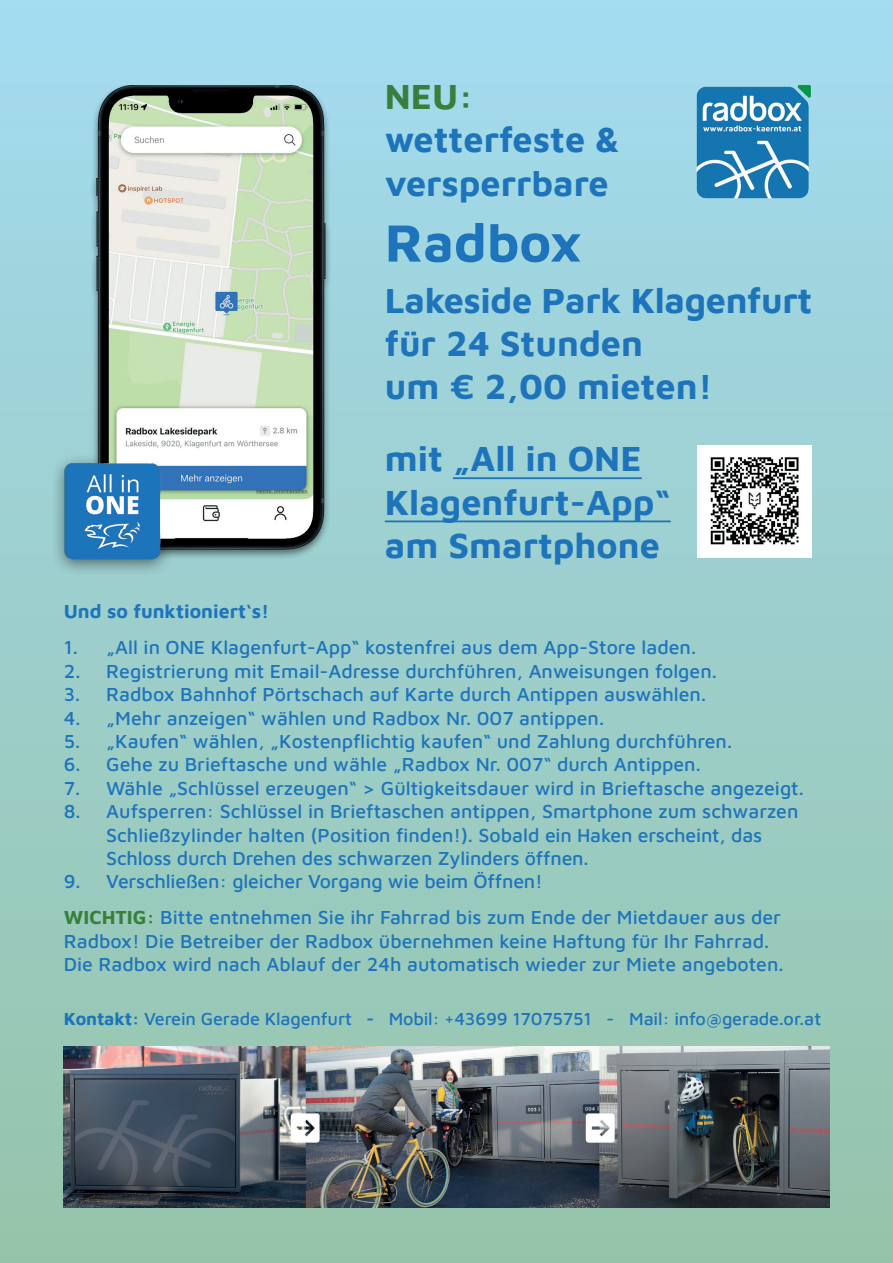
<style>
.page{position:relative;width:893px;height:1263px;background:#fff}
.page>*{position:absolute;margin:0;border:0;box-sizing:border-box;transform-origin:0 0}
.t1{font:700 54px "Maven Pro";color:#1e74bb}
.t2{font:700 36px/43.2px "Maven Pro";color:#1e74bb}
.t3{font:700 36px "Maven Pro";color:#387f3c}
.t4{font:500 19.5px/23.4px "Maven Pro";color:#1e74bb}
.t5{font:700 19.5px "Maven Pro";color:#1e74bb}
.t6{font:500 18px "Maven Pro";letter-spacing:-.01em;color:#1e74bb}
.s1{font-weight:700;color:#387f3c}
.s2{font-weight:700}
</style>
<div class="page">
<div style="left:0;top:0;width:893px;height:1263px;background:linear-gradient(to bottom,#a3dbf0,#96c3a9)"></div>
<img style="left:51px;top:85px;width:305px;height:489px">
<hr style="left:385px;top:520px;width:286px;height:2px;background:#1e74bb">
<hr style="left:453px;top:477px;width:189px;height:2px;background:#1e74bb">
<img style="left:64px;top:1046px;width:765px;height:162px">
<img style="left:688px;top:79px;width:128px;height:127px">
<img style="left:697px;top:445px;width:114px;height:112px">
<h2 class="t3" style="left:385px;top:72px;width:90px">NEU:</h2>
<h2 class="t2" style="left:385px;top:116px;width:237px">wetterfeste &amp; versperrbare</h2>
<h1 class="t1" style="left:385px;top:206px;width:199px">Radbox</h1>
<h2 class="t2" style="left:385px;top:276px;width:429px">Lakeside Park Klagenfurt für 24 Stunden<br>um € 2,00 mieten!</h2>
<h2 class="t2" style="left:385px;top:435px;width:287px">mit „All in ONE<br>Klagenfurt-App“ am Smartphone</h2>
<p class="t5" style="left:64px;top:598px;width:207px">Und so funktioniert‘s!</p>
<p class="t4" style="left:64px;top:635px;width:634px">1. „All in ONE Klagenfurt-App“ kostenfrei aus dem App-Store laden.</p>
<p class="t4" style="left:64px;top:658px;width:655px">2. Registrierung mit Email-Adresse durchführen, Anweisungen folgen.</p>
<p class="t4" style="left:64px;top:682px;width:644px">3. Radbox Bahnhof Pörtschach auf Karte durch Antippen auswählen.</p>
<p class="t4" style="left:64px;top:705px;width:542px">4. „Mehr anzeigen“ wählen und Radbox Nr. 007 antippen.</p>
<p class="t4" style="left:64px;top:728px;width:670px">5. „Kaufen“ wählen, „Kostenpflichtig kaufen“ und Zahlung durchführen.</p>
<p class="t4" style="left:64px;top:752px;width:638px">6. Gehe zu Brieftasche und wähle „Radbox Nr. 007“ durch Antippen.</p>
<p class="t4" style="left:64px;top:775px;width:742px">7. Wähle „Schlüssel erzeugen“ &gt; Gültigkeitsdauer wird in Brieftasche angezeigt.</p>
<p class="t4" style="left:106px;top:799px;width:694px;text-indent:-43px">8. Aufsperren: Schlüssel in Brieftaschen antippen, Smartphone zum schwarzen<br>Schließzylinder halten (Position finden!). Sobald ein Haken erscheint, das<br>Schloss durch Drehen des schwarzen Zylinders öffnen.</p>
<p class="t4" style="left:64px;top:862px;width:719px;line-height:36px">9. Verschließen: gleicher Vorgang wie beim Öffnen!<br><span class="s1">WICHTIG:</span> Bitte entnehmen Sie ihr Fahrrad bis zum Ende der Mietdauer aus der</p>
<p class="t4" style="left:64px;top:928px;width:721px">Radbox! Die Betreiber der Radbox übernehmen keine Haftung für Ihr Fahrrad.<br>Die Radbox wird nach Ablauf der 24h automatisch wieder zur Miete angeboten.</p>
<p class="t6" style="left:64px;top:1007px;width:759px"><span class="s2">Kontakt:</span> Verein Gerade Klagenfurt <span class="s2">-</span> Mobil: +43699 17075751 - Mail: info@gerade.or.at</p>
</div>
